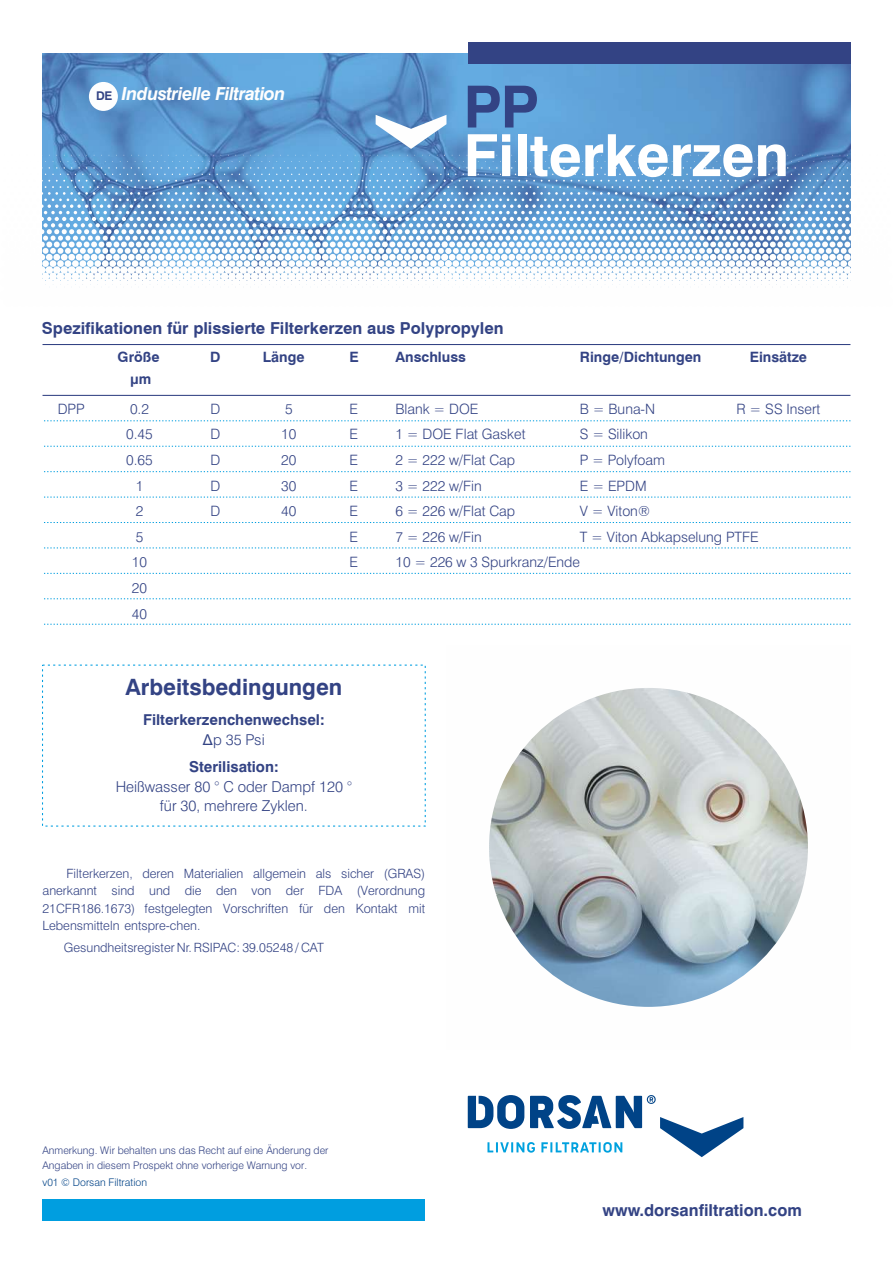
<style>
.page{position:relative;width:893px;height:1263px;background:#fff}
.page>*{position:absolute;margin:0;border:0;box-sizing:border-box;transform-origin:0 0}
.t1{font:700 58.2px "Swiss 721 BT";color:#fff}
.t2{font:700 58.2px "Swiss 721 BT";color:#334384}
.t3{font:700 22.5px "Swiss 721 BT";color:#334384}
.t4{font:italic 700 18px "Swiss 721 BT";letter-spacing:-.03em;color:#fefefe}
.t5{font:700 16.5px "Swiss 721 BT";color:#334384}
.t6{font:300 15px/19.8px "Swiss 721 BT";color:#334384;text-align:center}
.t7{font:700 15px/19.8px "Swiss 721 BT";color:#334384;text-align:center}
.t8{font:300 14.25px/25.7px "Swiss 721 BT";color:#334384}
.t9{font:700 14.25px "Swis 721 BT";color:#334384}
.t10{font:700 14.25px "Swiss 721 BT";color:#334384}
.t11{font:700 14.25px "Arial";color:#334384}
.t12{font:300 12.75px/17.5px "Swiss 721 BT";color:#334384;text-align:justify}
.t13{font:300 10.5px/14.4px "Swiss 721 BT";color:#334384}
.t14{font:300 10.5px "Swiss 721 BT";color:#004387}
.s1{font-style:normal;font-size:12px;color:#334384}
.s2{font-family:"Swiss 721 BT"}
.s3{font-family:"Arial";font-weight:400}
.s4{font-weight:300}
</style>
<div class="page">
<svg style="left:489px;top:688px;width:319px;height:319px"></svg>
<svg style="left:43px;top:53px;width:807px;height:102px;background:#5a97ce"></svg>
<svg style="left:453px;top:155px;width:398px;height:130px"></svg>
<svg style="left:42px;top:155px;width:411px;height:133px"></svg>
<div style="left:468px;top:43px;width:382px;height:21px;background:#334384"></div>
<div style="left:43px;top:1199px;width:382px;height:21px;background:#009ee0"></div>
<svg style="left:44px;top:522px;width:806px;height:1px"></svg>
<svg style="left:44px;top:548px;width:806px;height:1px"></svg>
<svg style="left:44px;top:497px;width:806px;height:1px"></svg>
<svg style="left:44px;top:471px;width:806px;height:1px"></svg>
<svg style="left:44px;top:446px;width:806px;height:1px"></svg>
<svg style="left:44px;top:420px;width:806px;height:1px"></svg>
<hr style="left:43px;top:395px;width:807px;height:1px;background:#334384">
<svg style="left:44px;top:573px;width:806px;height:1px"></svg>
<svg style="left:44px;top:598px;width:806px;height:1px"></svg>
<hr style="left:43px;top:344px;width:807px;height:1px;background:#334384">
<svg style="left:468px;top:1095px;width:275px;height:62px"></svg>
<svg style="left:376px;top:115px;width:70px;height:34px"></svg>
<svg style="left:44px;top:624px;width:806px;height:1px"></svg>
<div style="left:89px;top:82px;width:29px;height:29px;background:#fefefe;border-radius:50%"></div>
<h3 class="t4" style="left:96px;top:86px;width:191px"><span class="s1">DE</span> Industrielle Filtration</h3>
<h1 class="t2" style="left:463px;top:83px;width:77px">PP</h1>
<h1 class="t1" style="left:463px;top:120px;width:327px">Filterkerzen</h1>
<p class="t5" style="left:42px;top:318px;width:463px">Spezifikationen für plissierte Filterkerzen aus Polypropylen</p>
<p class="t9" style="left:118px;top:349px;width:43px">Größe</p>
<p class="t10" style="left:210px;top:352px;width:12px">D</p>
<p class="t10" style="left:263px;top:352px;width:43px">Länge</p>
<p class="t10" style="left:349px;top:352px;width:11px">E</p>
<p class="t9" style="left:395px;top:349px;width:72px">Anschluss</p>
<p class="t9" style="left:580px;top:349px;width:123px">Ringe/Dichtungen</p>
<p class="t10" style="left:750px;top:352px;width:59px">Einsätze</p>
<p class="t11" style="left:130px;top:374px;width:23px">μ<span class="s2">m</span></p>
<p class="t8" style="left:58px;top:397px;width:29px">DPP</p>
<p class="t8" style="left:130px;top:397px;width:20px">0.2</p>
<p class="t8" style="left:211px;top:397px;width:11px">D</p>
<p class="t8" style="left:285px;top:397px;width:9px">5</p>
<p class="t8" style="left:349px;top:397px;width:10px">E</p>
<p class="t8" style="left:395px;top:397px;width:85px">Blank = DOE</p>
<p class="t8" style="left:580px;top:397px;width:77px">B = Buna-N</p>
<p class="t8" style="left:736px;top:397px;width:85px">R = SS Insert</p>
<p class="t8" style="left:126px;top:423px;width:28px">0.45</p>
<p class="t8" style="left:211px;top:423px;width:11px">D</p>
<p class="t8" style="left:281px;top:423px;width:17px">10</p>
<p class="t8" style="left:349px;top:423px;width:10px">E</p>
<p class="t8" style="left:395px;top:423px;width:132px">1 = DOE Flat Gasket</p>
<p class="t8" style="left:580px;top:423px;width:70px">S = Silikon</p>
<p class="t8" style="left:126px;top:448px;width:28px">0.65</p>
<p class="t8" style="left:211px;top:448px;width:11px">D</p>
<p class="t8" style="left:281px;top:448px;width:17px">20</p>
<p class="t8" style="left:349px;top:448px;width:10px">E</p>
<p class="t8" style="left:395px;top:448px;width:121px">2 = 222 w/Flat Cap</p>
<p class="t8" style="left:580px;top:448px;width:87px">P = Polyfoam</p>
<p class="t8" style="left:136px;top:474px;width:9px">1</p>
<p class="t8" style="left:211px;top:474px;width:11px">D</p>
<p class="t8" style="left:281px;top:474px;width:17px">30</p>
<p class="t8" style="left:349px;top:474px;width:10px">E</p>
<p class="t8" style="left:395px;top:474px;width:88px">3 = 222 w/Fin</p>
<p class="t8" style="left:580px;top:474px;width:68px">E = EPDM</p>
<p class="t8" style="left:136px;top:500px;width:9px">2</p>
<p class="t8" style="left:210px;top:500px;width:11px">D</p>
<p class="t8" style="left:281px;top:500px;width:17px">40</p>
<p class="t8" style="left:349px;top:500px;width:10px">E</p>
<p class="t8" style="left:395px;top:500px;width:121px">6 = 226 w/Flat Cap</p>
<p class="t8" style="left:580px;top:500px;width:71px">V = Viton®</p>
<p class="t8" style="left:136px;top:525px;width:9px">5</p>
<p class="t8" style="left:349px;top:525px;width:10px">E</p>
<p class="t8" style="left:395px;top:525px;width:88px">7 = 226 w/Fin</p>
<p class="t8" style="left:580px;top:525px;width:180px">T = Viton Abkapselung PTFE</p>
<p class="t8" style="left:132px;top:551px;width:17px">10</p>
<p class="t8" style="left:349px;top:551px;width:10px">E</p>
<p class="t8" style="left:395px;top:551px;width:186px">10 = 226 w 3 Spurkranz/Ende</p>
<p class="t8" style="left:132px;top:576px;width:17px">20<br>40</p>
<h2 class="t3" style="left:125px;top:678px;width:218px">Arbeitsbedingungen</h2>
<p class="t7" style="left:143px;top:709px;width:183px">Filterkerzenchenwechsel:<br><span class="s3">Δ</span><span class="s4">p 35 Psi</span></p>
<p class="t7" style="left:189px;top:758px;width:91px">Sterilisation:</p>
<p class="t6" style="left:116px;top:778px;width:238px">Heißwasser 80 ° C oder Dampf 120 ° für 30‚ mehrere Zyklen.</p>
<p class="t12" style="left:43px;top:864px;width:384px;text-indent:24px">Filterkerzen, deren Materialien allgemein als sicher (GRAS) anerkannt sind und die den von der FDA (Verordnung 21CFR186.1673) festgelegten Vorschriften für den Kontakt mit Lebensmitteln entspre-chen.</p>
<p class="t12" style="left:64px;top:940px;width:262px">Gesundheitsregister Nr. RSIPAC: 39.05248 / CAT</p>
<p class="t13" style="left:43px;top:1144px;width:287px">Anmerkung. Wir behalten uns das Recht auf eine Änderung der<br>Angaben in diesem Prospekt ohne vorherige Warnung vor.</p>
<p class="t14" style="left:42px;top:1178px;width:106px">v01 © Dorsan Filtration</p>
<p class="t5" style="left:603px;top:1203px;width:201px">www.dorsanfiltration.com</p>
</div>
